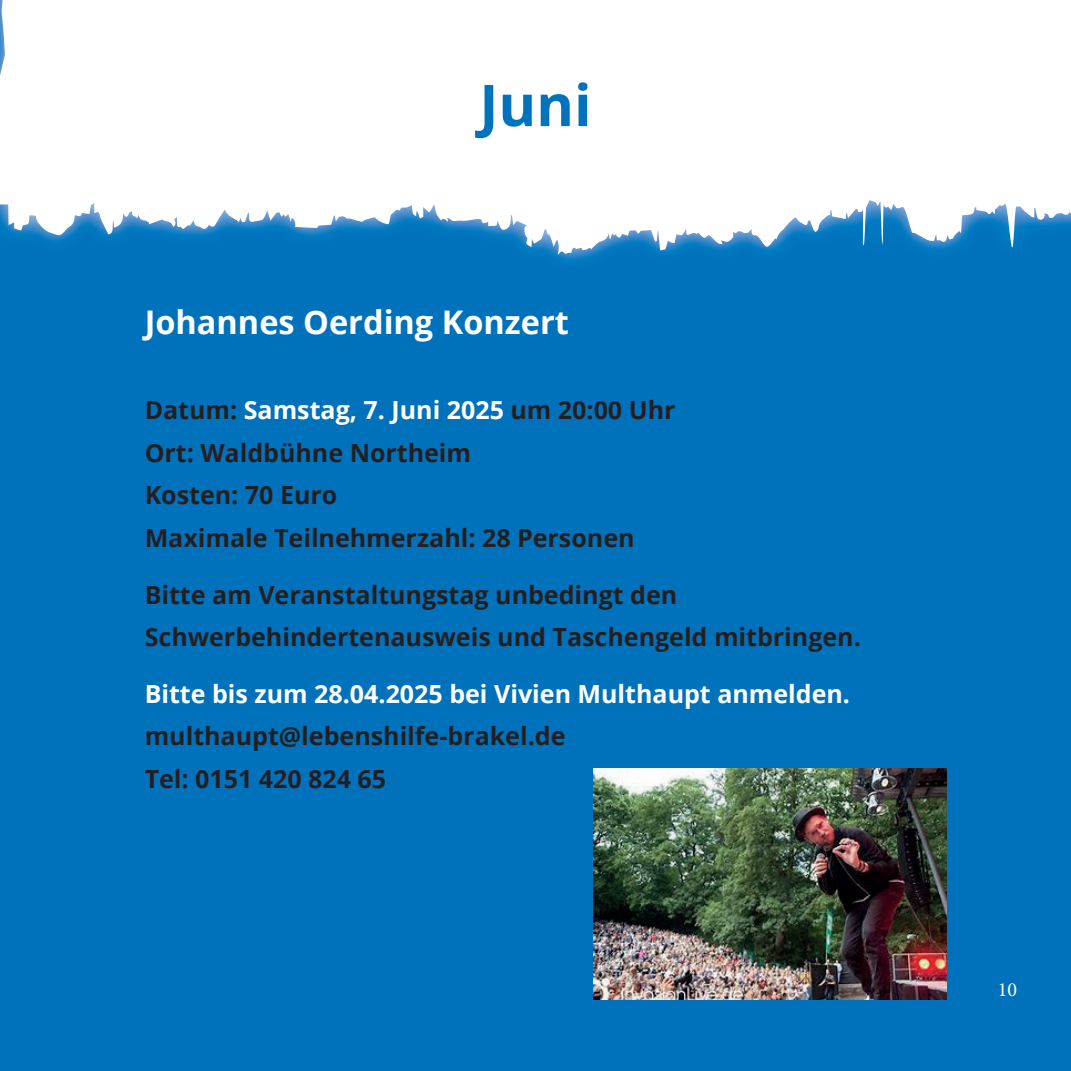
<style>
.page{position:relative;width:1071px;height:1071px;background:#fff}
.page>*{position:absolute;margin:0;border:0;box-sizing:border-box;transform-origin:0 0}
.t1{font:700 57.5px "Open Sans";color:#0073bc}
.t2{font:700 32.5px "Open Sans";color:#fff}
.t3{font:700 25px/42.5px "Open Sans";color:#231f20}
.t4{font:700 25px "Open Sans";color:#fff}
.t5{font:20px "Minion Pro";color:#fff}
.s1{color:#fff}
</style>
<div class="page">
<div style="left:0;top:11px;width:1070px;height:1059px;background:#0072bc"></div>
<img style="left:593px;top:768px;width:352px;height:231px">
<svg style="left:0;top:0;width:1070px;height:254px;background:#e4eff7"></svg>
<h1 class="t1" style="left:479px;top:65px;width:114px">Juni</h1>
<h2 class="t2" style="left:145px;top:299px;width:425px">Johannes Oerding Konzert</h2>
<p class="t3" style="left:145px;top:388px;width:532px">Datum: <span class="s1">Samstag, 7. Juni 2025</span> um 20:00 Uhr<br>Ort: Waldbühne Northeim<br>Kosten: 70 Euro<br>Maximale Teilnehmerzahl: 28 Personen</p>
<p class="t3" style="left:145px;top:572px;width:717px">Bitte am Veranstaltungstag unbedingt den<br>Schwerbehindertenausweis und Taschengeld mitbringen.</p>
<p class="t4" style="left:145px;top:675px;width:706px">Bitte bis zum 28.04.2025 bei Vivien Multhaupt anmelden.</p>
<p class="t3" style="left:145px;top:714px;width:422px">multhaupt@lebenshilfe-brakel.de<br>Tel: 0151 420 824 65</p>
<p class="t5" style="left:997px;top:975px;width:21px">10</p>
</div>
